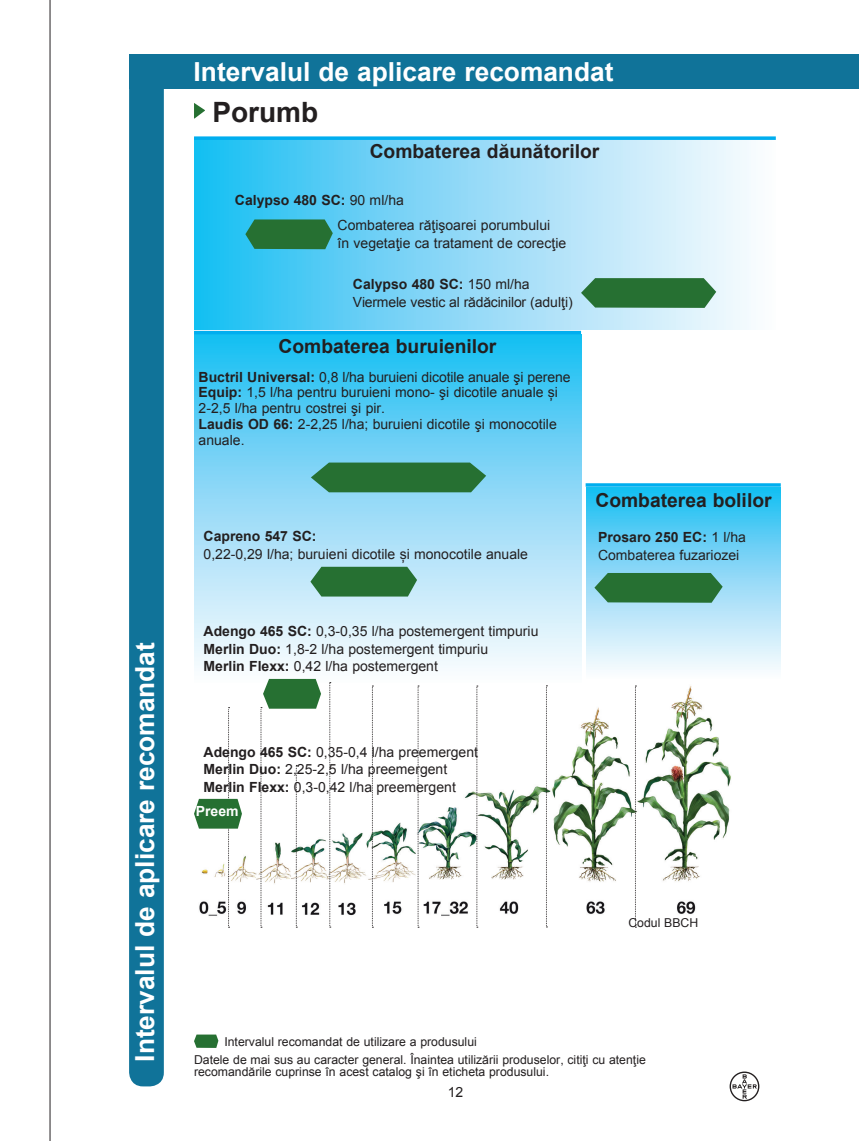
<style>
.page{position:relative;width:859px;height:1141px;background:#fff}
.page>*{position:absolute;margin:0;border:0;box-sizing:border-box;transform-origin:0 0}
.t1{font:700 28px "Arial";color:#231f20}
.t2{font:700 26.25px "Arial";color:#fff}
.t3{font:700 19.25px "Arial";color:#231f20}
.t4{font:14px/17.5px "Arial";color:#231f20}
.t5{font:700 14px "Arial";color:#231f20}
.t6{font:700 14px "Arial";color:#fff}
.t7{font:12.25px/12.2px "Arial";color:#231f20}
.s1{font-weight:400}
.s2{font-weight:700}
</style>
<div class="page">
<svg style="left:729px;top:1071px;width:30px;height:30px"></svg>
<div style="left:194px;top:139px;width:581px;height:190px;background:linear-gradient(to right,#20bdf2,#fffbfe)"></div>
<img style="left:242px;top:682px;width:489px;height:242px">
<svg style="left:194px;top:136px;width:581px;height:4px;background:#1db6f0"></svg>
<svg style="left:194px;top:103px;width:11px;height:16px"></svg>
<div style="left:194px;top:334px;width:386px;height:348px;background:linear-gradient(to bottom,#1fbdf2,#fffbfd)"></div>
<hr style="left:194px;top:331px;width:386px;height:3px;background:#00aeef">
<svg style="left:245px;top:219px;width:87px;height:30px;background:#287946"></svg>
<div style="left:129px;top:55px;width:729px;height:34px;background:#107399"></div>
<div style="left:129px;top:55px;width:35px;height:1031px;background:#107399;border-radius:14px"></div>
<svg style="left:580px;top:278px;width:136px;height:30px;background:#397e48"></svg>
<svg style="left:311px;top:463px;width:175px;height:29px;background:#2e7944"></svg>
<svg style="left:194px;top:1035px;width:24px;height:13px"></svg>
<svg style="left:635px;top:686px;width:1px;height:242px"></svg>
<svg style="left:546px;top:686px;width:1px;height:242px"></svg>
<svg style="left:476px;top:686px;width:1px;height:242px"></svg>
<svg style="left:417px;top:686px;width:2px;height:242px"></svg>
<svg style="left:372px;top:686px;width:1px;height:242px"></svg>
<svg style="left:329px;top:682px;width:2px;height:246px"></svg>
<svg style="left:310px;top:567px;width:107px;height:30px;background:#377d48"></svg>
<svg style="left:260px;top:679px;width:61px;height:249px"></svg>
<svg style="left:194px;top:707px;width:48px;height:221px"></svg>
<div style="left:586px;top:488px;width:194px;height:190px;background:linear-gradient(to bottom,#20bdf2,#fffbfe)"></div>
<svg style="left:594px;top:573px;width:128px;height:30px;background:#337b47"></svg>
<svg style="left:585px;top:483px;width:195px;height:4px"></svg>
<hr style="left:50px;top:0;width:1px;height:1141px;background:#231f20">
<h2 class="t2" style="left:127px;top:1062px;width:421px;rotate:-90deg">Intervalul de aplicare recomandat</h2>
<h2 class="t2" style="left:193px;top:55px;width:421px">Intervalul de aplicare recomandat</h2>
<h1 class="t1" style="left:212px;top:94px;width:107px">Porumb</h1>
<h3 class="t3" style="left:369px;top:138px;width:231px">Combaterea dăunătorilor</h3>
<p class="t5" style="left:235px;top:191px;width:170px">Calypso 480 SC: <span class="s1">90 ml/ha</span></p>
<p class="t4" style="left:337px;top:217px;width:230px">Combaterea răţişoarei porumbului<br>în vegetaţie ca tratament de corecţie</p>
<p class="t4" style="left:353px;top:276px;width:221px"><span class="s2">Calypso 480 SC:</span> 150 ml/ha<br>Viermele vestic al rădăcinilor (adulţi)</p>
<h3 class="t3" style="left:278px;top:334px;width:219px">Combaterea buruienilor</h3>
<p class="t4" style="left:198px;top:369px;width:373px;line-height:15.8px"><span class="s2">Buctril Universal:</span> 0,8 l/ha buruieni dicotile anuale şi perene <span class="s2">Equip:</span> 1,5 l/ha pentru buruieni mono- şi dicotile anuale și 2-2,5 l/ha pentru costrei şi pir.<br><span class="s2">Laudis OD 66:</span> 2-2,25 l/ha; buruieni dicotile şi monocotile anuale.</p>
<p class="t5" style="left:203px;top:527px;width:114px">Capreno 547 SC:</p>
<p class="t4" style="left:203px;top:545px;width:326px">0,22-0,29 l/ha; buruieni dicotile și monocotile anuale</p>
<p class="t4" style="left:203px;top:622px;width:336px"><span class="s2">Adengo 465 SC:</span> 0,3-0,35 l/ha postemergent timpuriu<br><span class="s2">Merlin Duo:</span> 1,8-2 l/ha postemergent timpuriu<br><span class="s2">Merlin Flexx:</span> 0,42 l/ha postemergent</p>
<h3 class="t3" style="left:595px;top:487px;width:177px">Combaterea bolilor</h3>
<p class="t4" style="left:597px;top:529px;width:149px"><span class="s2">Prosaro 250 EC:</span> 1 l/ha<br>Combaterea fuzariozei</p>
<p class="t4" style="left:203px;top:743px;width:276px"><span class="s2">Adengo 465 SC:</span> 0,35-0,4 l/ha preemergent<br><span class="s2">Merlin Duo:</span> 2,25-2,5 l/ha preemergent<br><span class="s2">Merlin Flexx:</span> 0,3-0,42 l/ha preemergent</p>
<p class="t6" style="left:196px;top:802px;width:44px">Preem</p>
<p class="t7" style="left:628px;top:916px;width:71px">Codul BBCH</p>
<p class="t7" style="left:224px;top:1035px;width:254px">Intervalul recomandat de utilizare a produsului</p>
<p class="t7" style="left:194px;top:1054px;width:453px">Datele de mai sus au caracter general. Înaintea utilizării produselor, citiţi cu atenţie recomandările cuprinse în acest catalog şi în eticheta produsului.</p>
<p class="t4" style="left:447px;top:1083px;width:17px">12</p>
</div>
